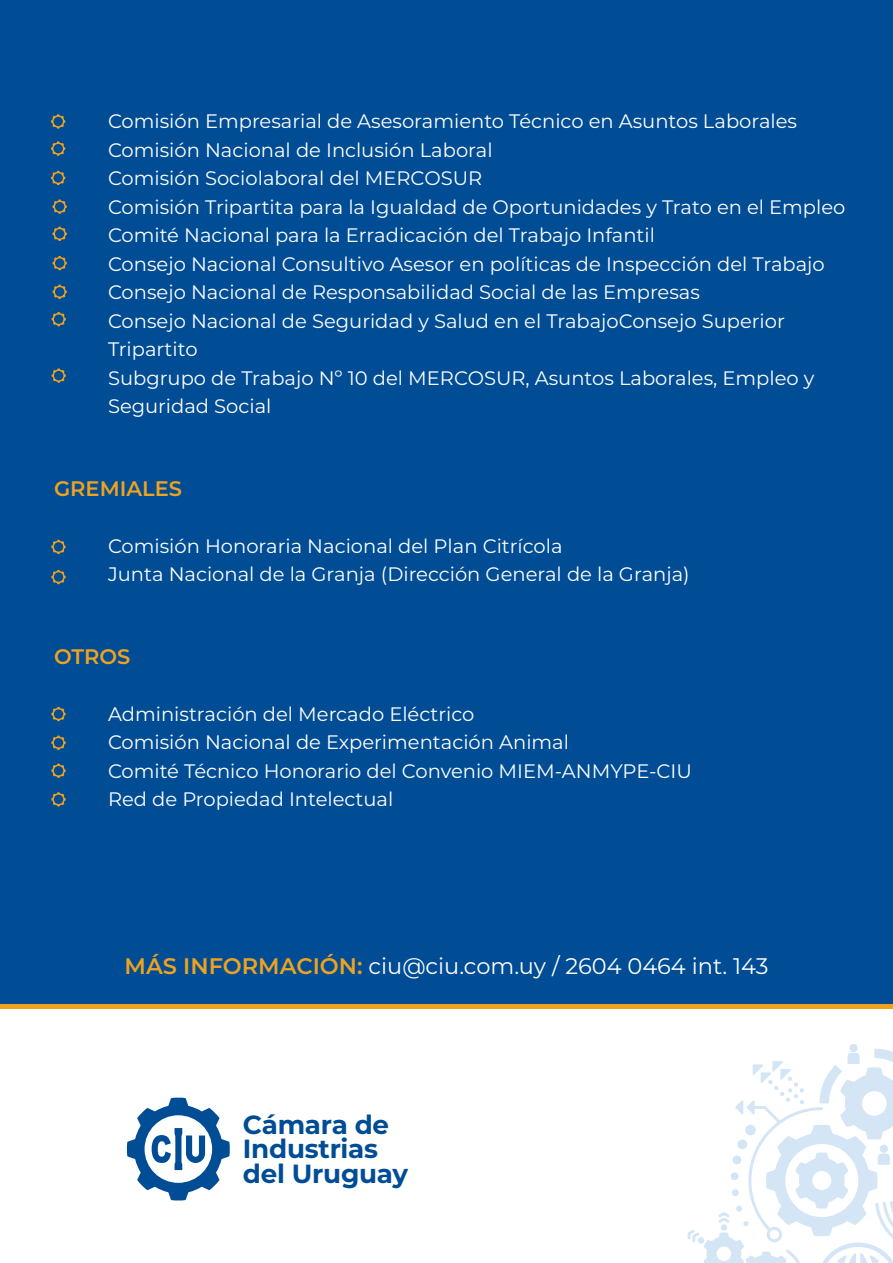
<style>
.page{position:relative;width:893px;height:1263px;background:#fff}
.page>*{position:absolute;margin:0;border:0;box-sizing:border-box;transform-origin:0 0}
.t1{font:700 26.25px/24.8px "Montserrat";letter-spacing:-.01em;color:#014d95}
.t2{font:22.5px "Montserrat";color:#fff}
.t3{font:600 21px "Montserrat";color:#eea21f}
.t4{font:19.5px/28.5px "Montserrat";color:#fff}
.s1{font-weight:600;color:#eea21f}
</style>
<div class="page">
<div style="left:0;top:0;width:893px;height:1005px;background:#014d95"></div>
<div style="left:849px;top:1044px;width:9px;height:8px;background:#d4e5f5;border-radius:50%"></div>
<svg style="left:688px;top:1048px;width:205px;height:215px"></svg>
<div style="left:0;top:1004px;width:893px;height:5px;background:#eea21f"></div>
<svg style="left:51px;top:540px;width:15px;height:14px"></svg>
<svg style="left:51px;top:570px;width:15px;height:14px"></svg>
<svg style="left:51px;top:707px;width:15px;height:14px"></svg>
<svg style="left:51px;top:735px;width:15px;height:15px"></svg>
<svg style="left:51px;top:763px;width:15px;height:15px"></svg>
<svg style="left:51px;top:792px;width:15px;height:14px"></svg>
<svg style="left:127px;top:1097px;width:103px;height:104px"></svg>
<svg style="left:51px;top:114px;width:14px;height:15px"></svg>
<svg style="left:51px;top:141px;width:14px;height:15px"></svg>
<svg style="left:51px;top:171px;width:14px;height:14px"></svg>
<svg style="left:53px;top:199px;width:14px;height:15px"></svg>
<svg style="left:53px;top:227px;width:14px;height:14px"></svg>
<svg style="left:53px;top:256px;width:14px;height:14px"></svg>
<svg style="left:53px;top:285px;width:14px;height:14px"></svg>
<svg style="left:52px;top:312px;width:14px;height:14px"></svg>
<svg style="left:52px;top:368px;width:14px;height:15px"></svg>
<p class="t4" style="left:108px;top:106px;width:739px">Comisión Empresarial de Asesoramiento Técnico en Asuntos Laborales Comisión Nacional de Inclusión Laboral<br>Comisión Sociolaboral del MERCOSUR<br>Comisión Tripartita para la Igualdad de Oportunidades y Trato en el Empleo Comité Nacional para la Erradicación del Trabajo Infantil<br>Consejo Nacional Consultivo Asesor en políticas de Inspección del Trabajo Consejo Nacional de Responsabilidad Social de las Empresas<br>Consejo Nacional de Seguridad y Salud en el TrabajoConsejo Superior Tripartito<br>Subgrupo de Trabajo Nº 10 del MERCOSUR, Asuntos Laborales, Empleo y Seguridad Social</p>
<p class="t3" style="left:54px;top:473px;width:129px">GREMIALES</p>
<p class="t4" style="left:108px;top:531px;width:583px">Comisión Honoraria Nacional del Plan Citrícola<br>Junta Nacional de la Granja (Dirección General de la Granja)</p>
<p class="t3" style="left:54px;top:641px;width:78px">OTROS</p>
<p class="t4" style="left:108px;top:699px;width:585px">Administración del Mercado Eléctrico<br>Comisión Nacional de Experimentación Animal<br>Comité Técnico Honorario del Convenio MIEM-ANMYPE-CIU Red de Propiedad Intelectual</p>
<p class="t2" style="left:125px;top:950px;width:645px"><span class="s1">MÁS INFORMACIÓN:</span> ciu@ciu.com.uy / 2604 0464 int. 143</p>
<h1 class="t1" style="left:243px;top:1110px;width:167px">Cámara de<br>Industrias del Uruguay</h1>
</div>
